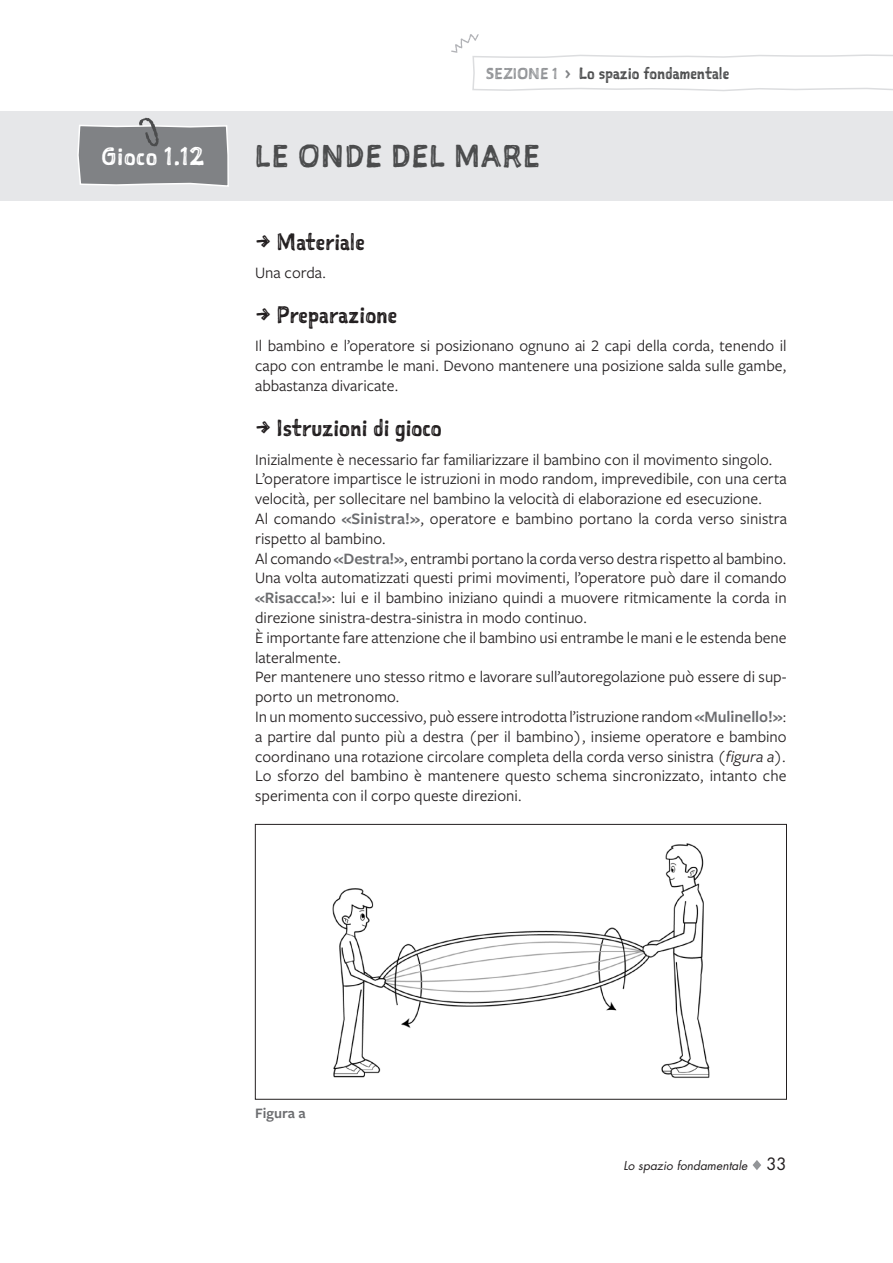
<style>
.page{position:relative;width:893px;height:1263px;background:#fff}
.page>*{position:absolute;margin:0;border:0;box-sizing:border-box;transform-origin:0 0}
.t1{font:30px "Sketchnote Square";letter-spacing:.02em;color:#4b4c4d}
.t2{font:24px "Sketchnote Square";letter-spacing:.025em;color:#fff}
.t3{font:22.5px "Sketchnote Square";color:#231f20}
.t4{font:16.5px/19.8px "Freight Sans Pro";color:#231f20;text-align:justify}
.t5{font:15.75px "Sketchnote Square";color:#4b4c4d}
.t6{font:600 15px "Freight Sans Pro";color:#6c6d70}
.t7{font:italic 12px "Futura Std";color:#231f20}
.s1{font-size:15px;color:#939598}
.s2{font-size:15px;color:#808285}
.s3{font-weight:600;color:#6c6d70}
.s4{font-style:italic}
.s5{font-style:normal;font-size:16.5px}
</style>
<div class="page">
<svg style="left:753px;top:1160px;width:8px;height:10px"></svg>
<svg style="left:451px;top:34px;width:442px;height:57px"></svg>
<div style="left:0;top:111px;width:893px;height:89px;background:#e6e7e9"></div>
<svg style="left:77px;top:117px;width:152px;height:70px"></svg>
<img style="left:332px;top:843px;width:378px;height:235px">
<div style="left:255px;top:824px;width:532px;height:275px;border:1px solid #231f20"></div>
<h2 class="t2" style="left:101px;top:140px;width:105px">Gioco 1.12</h2>
<p class="t5" style="left:486px;top:62px;width:245px"><span class="s1">SEZIONE 1</span> <span class="s2">›</span> Lo spazio fondamentale</p>
<h1 class="t1" style="left:255px;top:136px;width:287px">LE ONDE DEL MARE</h1>
<h3 class="t3" style="left:255px;top:226px;width:111px">→ Materiale</h3>
<p class="t4" style="left:255px;top:262px;width:73px">Una corda.</p>
<h3 class="t3" style="left:255px;top:300px;width:144px">→ Preparazione</h3>
<p class="t4" style="left:255px;top:335px;width:533px">Il bambino e l’operatore si posizionano ognuno ai 2 capi della corda, tenendo il capo con entrambe le mani. Devono mantenere una posizione salda sulle gambe, abbastanza divaricate.</p>
<h3 class="t3" style="left:255px;top:413px;width:188px">→ Istruzioni di gioco</h3>
<p class="t4" style="left:255px;top:449px;width:533px;text-align:left">Inizialmente è necessario far familiarizzare il bambino con il movimento singolo.<br>L’operatore impartisce le istruzioni in modo random, imprevedibile, con una certa velocità, per sollecitare nel bambino la velocità di elaborazione ed esecuzione.<br>Al comando <span class="s3">«Sinistra!»</span>, operatore e bambino portano la corda verso sinistra rispetto al bambino.<br>Al comando <span class="s3">«Destra!»</span>, entrambi portano la corda verso destra rispetto al bambino.<br>Una volta automatizzati questi primi movimenti, l’operatore può dare il comando <span class="s3">«Risacca!»</span>: lui e il bambino iniziano quindi a muovere ritmicamente la corda in direzione sinistra-destra-sinistra in modo continuo.<br>È importante fare attenzione che il bambino usi entrambe le mani e le estenda bene lateralmente.<br>Per mantenere uno stesso ritmo e lavorare sull’autoregolazione può essere di sup&shy;porto un metronomo.<br>In un momento successivo, può essere introdotta l’istruzione random <span class="s3">«Mulinello!»</span>: a partire dal punto più a destra (per il bambino), insieme operatore e bambino coordinano una rotazione circolare completa della corda verso sinistra <span class="s4">(figura a).<br></span>Lo sforzo del bambino è mantenere questo schema sincronizzato, intanto che sperimenta con il corpo queste direzioni.</p>
<p class="t6" style="left:255px;top:1103px;width:52px">Figura a</p>
<p class="t7" style="left:623px;top:1158px;width:165px">Lo spazio fondamentale <span class="s5">33</span></p>
</div>
